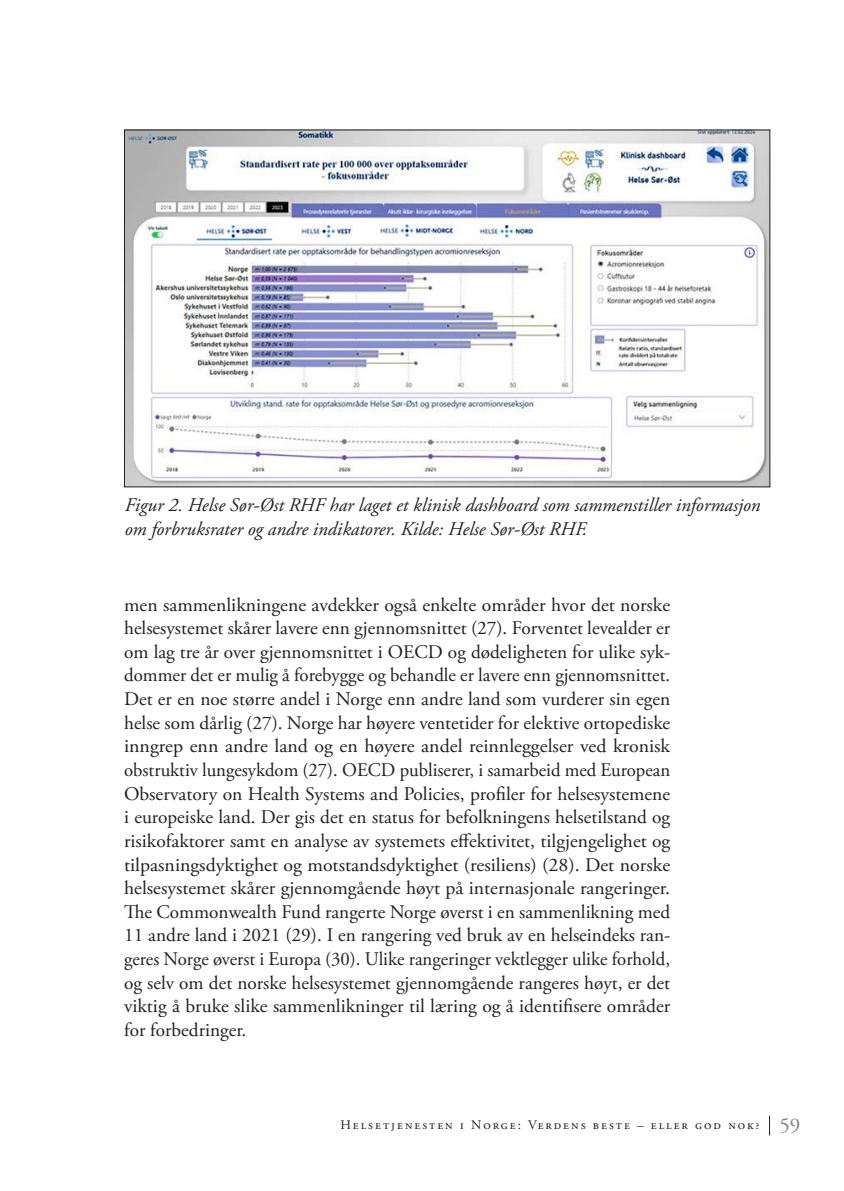
<style>
.page{position:relative;width:844px;height:1191px;background:#fff}
.page>*{position:absolute;margin:0;border:0;box-sizing:border-box;transform-origin:0 0}
.t1{font:19.25px/23.6px "Adobe Garamond Pro";color:#231f20;text-align:justify}
.t2{font:italic 19.25px/23.6px "Adobe Garamond Pro";color:#231f20}
.t3{font:13.12px "Adobe Garamond Pro";letter-spacing:.15em;color:#231f20}
.s1{font-size:21px;color:#808285}
</style>
<div class="page">
<svg style="left:769px;top:1115px;width:1px;height:20px"></svg>
<img style="left:126px;top:132px;width:642px;height:353px">
<p class="t2" style="left:125px;top:494px;width:637px">Figur 2. Helse Sør-Øst RHF har laget et klinisk dashboard som sammenstiller informasjon om forbruksrater og andre indikatorer. Kilde: Helse Sør-Øst RHF.</p>
<p class="t1" style="left:124px;top:593px;width:547px">men sammenlikningene avdekker også enkelte områder hvor det norske helsesystemet skårer lavere enn gjennomsnittet (27). Forventet levealder er om lag tre år over gjennomsnittet i OECD og dødeligheten for ulike syk&shy;dommer det er mulig å forebygge og behandle er lavere enn gjennomsnittet.<br>Det er en noe større andel i Norge enn andre land som vurderer sin egen helse som dårlig (27). Norge har høyere ventetider for elektive ortopediske inngrep enn andre land og en høyere andel reinnleggelser ved kronisk obstruktiv lungesykdom (27). OECD publiserer, i samarbeid med European Observatory on Health Systems and Policies, profiler for helsesystemene i europeiske land. Der gis det en status for befolkningens helsetilstand og risikofaktorer samt en analyse av systemets effektivitet, tilgjengelighet og tilpasningsdyktighet og motstandsdyktighet (resiliens) (28). Det norske helsesystemet skårer gjennomgående høyt på internasjonale rangeringer.<br>The Commonwealth Fund rangerte Norge øverst i en sammenlikning med 11 andre land i 2021 (29). I en rangering ved bruk av en helseindeks ran&shy;geres Norge øverst i Europa (30). Ulike rangeringer vektlegger ulike forhold, og selv om det norske helsesystemet gjennomgående rangeres høyt, er det viktig å bruke slike sammenlikninger til læring og å identifisere områder for forbedringer.</p>
<p class="t3" style="left:340px;top:1117px;width:461px">Helsetjenesten i Norge: Verdens beste – eller god nok? <span class="s1">59</span></p>
</div>
